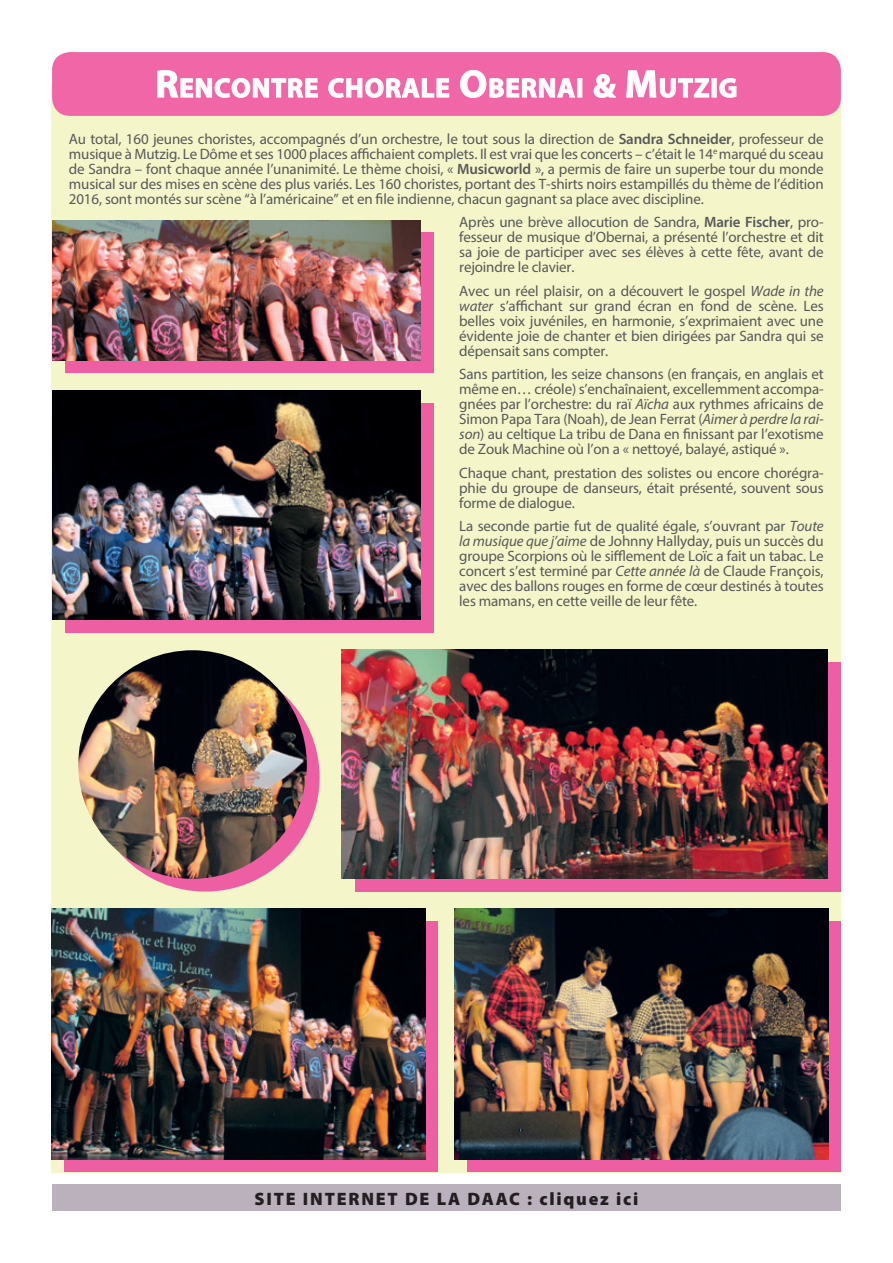
<style>
.page{position:relative;width:893px;height:1263px;background:#fff}
.page>*{position:absolute;margin:0;border:0;box-sizing:border-box;transform-origin:0 0}
.t1{font:700 27.3px "Myriad Pro";letter-spacing:.03em;color:#fff}
.t2{font:900 18px "Myriad Pro";letter-spacing:.1em;color:#231f20}
.t3{font:15px/15px "Myriad Pro";letter-spacing:-.01em;color:#57585a;text-align:justify}
.s1{font-size:39px}
.s2{font-size:33px}
.s3{font-weight:600}
.s4{font-style:italic}
</style>
<div class="page">
<div style="left:52px;top:1185px;width:789px;height:26px;background:#bab1bc"></div>
<div style="left:52px;top:84px;width:789px;height:1088px;background:#f4f6c9"></div>
<div style="left:52px;top:52px;width:789px;height:64px;background:#f166a7;border-radius:18px"></div>
<div style="left:355px;top:662px;width:486px;height:229px;background:#ee5ea3"></div>
<img style="left:342px;top:649px;width:486px;height:230px">
<div style="left:65px;top:403px;width:369px;height:229px;background:#ee5ea3"></div>
<img style="left:52px;top:390px;width:369px;height:230px">
<div style="left:65px;top:233px;width:369px;height:140px;background:#ee5ea3"></div>
<img style="left:52px;top:220px;width:369px;height:140px">
<div style="left:468px;top:921px;width:373px;height:251px;background:#ee5ea3"></div>
<img style="left:455px;top:909px;width:373px;height:250px">
<div style="left:65px;top:921px;width:373px;height:251px;background:#ee5ea3"></div>
<img style="left:52px;top:909px;width:373px;height:250px">
<div style="left:91px;top:663px;width:229px;height:228px;background:#ee5ea3;border-radius:50%"></div>
<img style="left:78px;top:650px;width:229px;height:229px;border-radius:114px">
<svg style="left:157px;top:70px;width:161px;height:28px"></svg>
<svg style="left:328px;top:78px;width:122px;height:20px"></svg>
<svg style="left:460px;top:70px;width:115px;height:28px"></svg>
<div style="left:577px;top:78px;width:5px;height:20px;border:1px solid #fff"></div>
<svg style="left:593px;top:74px;width:24px;height:24px"></svg>
<svg style="left:626px;top:70px;width:84px;height:28px"></svg>
<div style="left:712px;top:78px;width:5px;height:20px;border:1px solid #fff"></div>
<svg style="left:719px;top:78px;width:18px;height:20px"></svg>
<p class="t1" style="left:155px;top:70px;width:584px"><span class="s1">R</span>ENCONTRE CHORALE <span class="s1">O</span>BERNAI <span class="s2">&amp;</span> <span class="s1">M</span>UTZIG</p>
<p class="t3" style="left:69px;top:131px;width:756px">Au total, 160 jeunes choristes, accompagnés d’un orchestre, le tout sous la direction de <span class="s3">Sandra Schneider</span>, professeur de musique à Mutzig. Le Dôme et ses 1000 places affichaient complets. Il est vrai que les concerts – c’était le 14<sup>e</sup> marqué du sceau de Sandra – font chaque année l’unanimité. Le thème choisi, « <span class="s3">Musicworld</span> », a permis de faire un superbe tour du monde musical sur des mises en scène des plus variés. Les 160 choristes, portant des T-shirts noirs estampillés du thème de l’édition 2016, sont montés sur scène “à l’américaine” et en file indienne, chacun gagnant sa place avec discipline.</p>
<p class="t3" style="left:459px;top:214px;width:366px">Après une brève allocution de Sandra, <span class="s3">Marie Fischer</span>, pro&shy;fesseur de musique d’Obernai, a présenté l’orchestre et dit sa joie de participer avec ses élèves à cette fête, avant de rejoindre le clavier.</p>
<p class="t3" style="left:459px;top:283px;width:366px">Avec un réel plaisir, on a découvert le gospel <span class="s4">Wade in the water</span> s’affichant sur grand écran en fond de scène. Les belles voix juvéniles, en harmonie, s’exprimaient avec une évidente joie de chanter et bien dirigées par Sandra qui se dépensait sans compter.</p>
<p class="t3" style="left:459px;top:366px;width:366px">Sans partition, les seize chansons (en français, en anglais et même en… créole) s’enchaînaient, excellemment accompa&shy;gnées par l’orchestre: du raï <span class="s4">Aïcha</span> aux rythmes africains de Simon Papa Tara (Noah), de Jean Ferrat (<span class="s4">Aimer à perdre la rai&shy;son</span>) au celtique La tribu de Dana en finissant par l’exotisme de Zouk Machine où l’on a « nettoyé, balayé, astiqué ».</p>
<p class="t3" style="left:459px;top:465px;width:366px">Chaque chant, prestation des solistes ou encore chorégra&shy;phie du groupe de danseurs, était présenté, souvent sous forme de dialogue.</p>
<p class="t3" style="left:459px;top:518px;width:366px">La seconde partie fut de qualité égale, s’ouvrant par <span class="s4">Toute la musique que j’aime</span> de Johnny Hallyday, puis un succès du groupe Scorpions où le sifflement de Loïc a fait un tabac. Le concert s’est terminé par <span class="s4">Cette année là</span> de Claude François, avec des ballons rouges en forme de cœur destinés à toutes les mamans, en cette veille de leur fête.</p>
<p class="t2" style="left:255px;top:1187px;width:385px">SITE INTERNET DE LA DAAC : cliquez ici</p>
</div>
